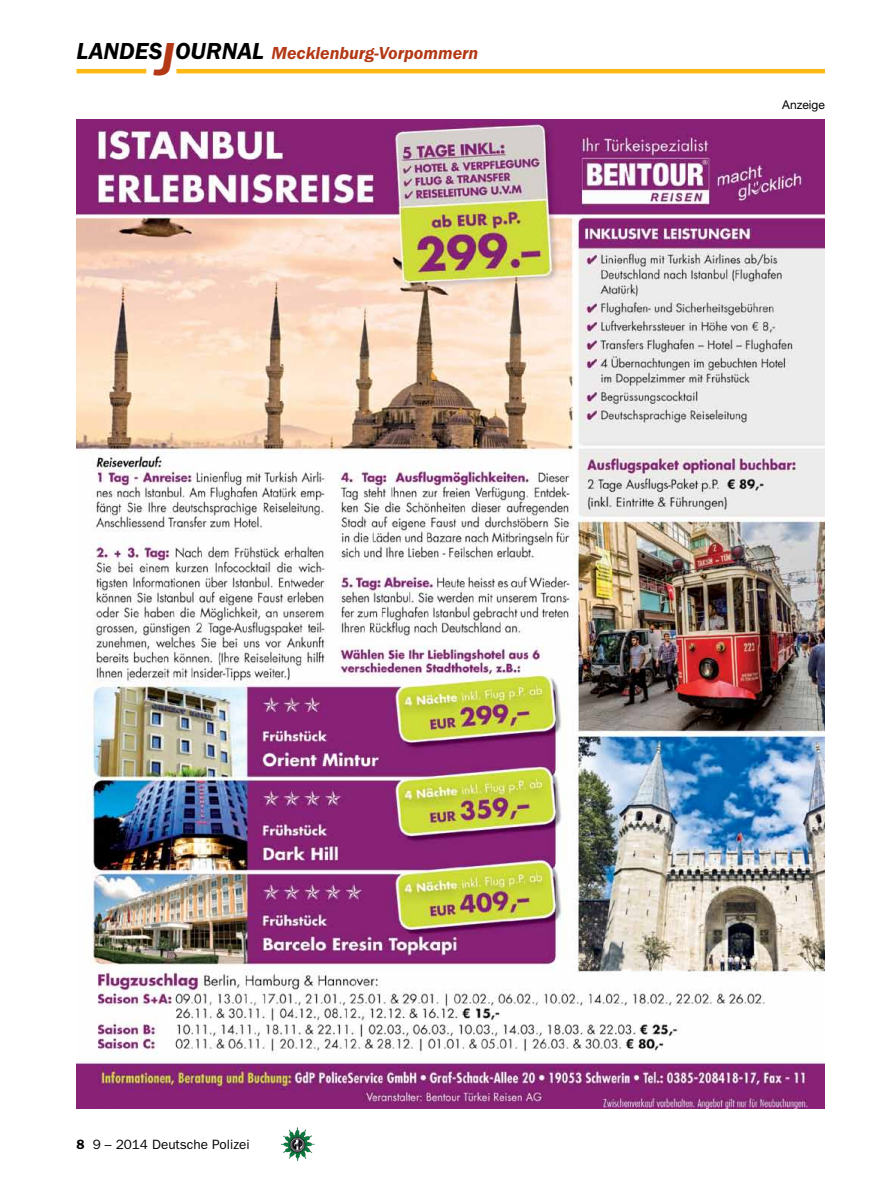
<style>
.page{position:relative;width:893px;height:1191px;background:#fff}
.page>*{position:absolute;margin:0;border:0;box-sizing:border-box;transform-origin:0 0}
.t1{font:italic 600 18px "Franklin Gothic Itc T";color:#b33916}
.t2{font:13.5px "Franklin Gothic";color:#000}
.t3{font:12px "Helvetica Neue";color:#000}
.s1{font-size:24px;color:#000}
.s2{font-size:48px}
.s3{font-weight:600}
</style>
<div class="page">
<hr style="left:77px;top:69px;width:69px;height:4px;background:#fdb913">
<hr style="left:176px;top:69px;width:649px;height:4px;background:#fdb913">
<img style="left:281px;top:1128px;width:16px;height:24px">
<img style="left:77px;top:120px;width:748px;height:989px">
<p class="t1" style="left:77px;top:42px;width:403px"><span class="s1">LANDES</span><span class="s2">J</span><span class="s1">OURNAL</span> Mecklenburg-Vorpommern</p>
<p class="t3" style="left:782px;top:98px;width:44px">Anzeige</p>
<p class="t2" style="left:77px;top:1136px;width:175px"><span class="s3">8</span> 9 – 2014 Deutsche Polizei</p>
</div>
